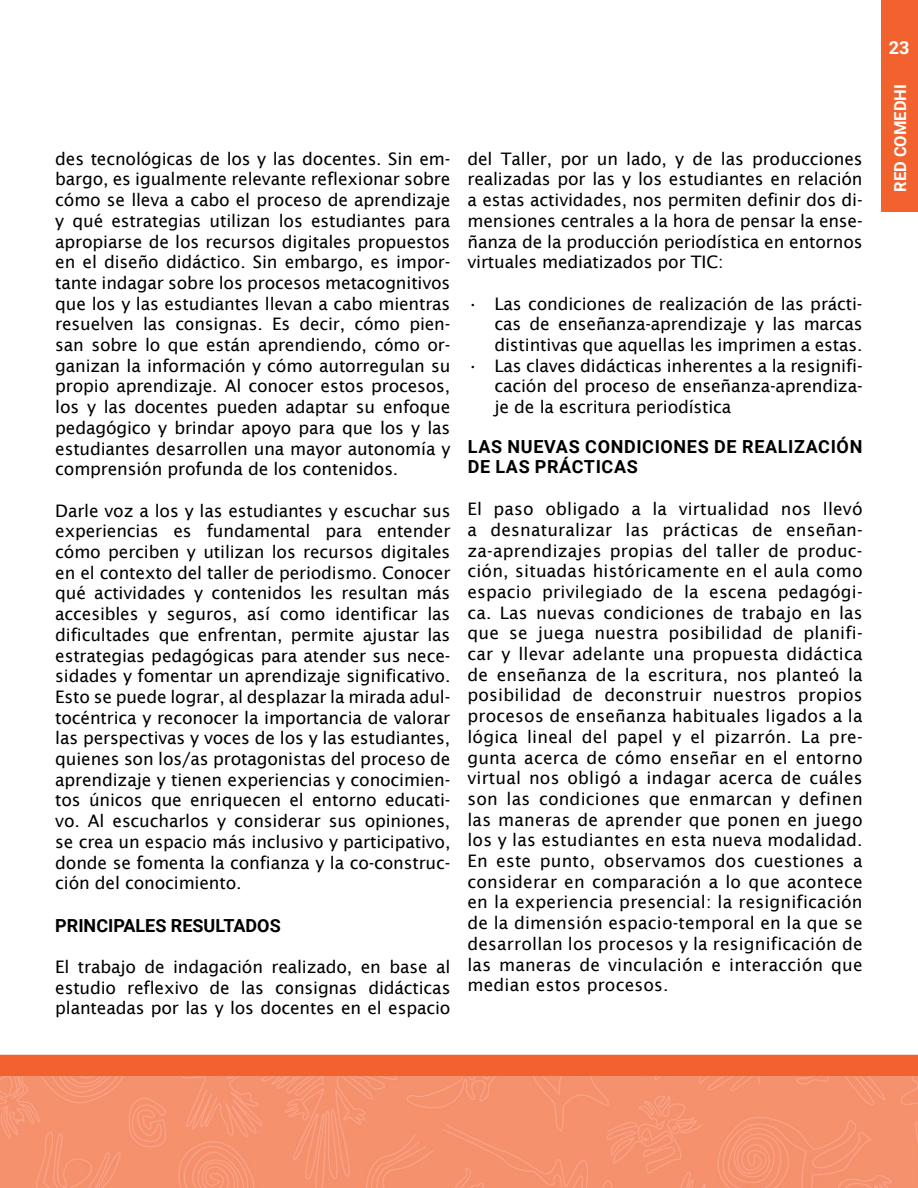
<style>
.page{position:relative;width:918px;height:1188px;background:#fff}
.page>*{position:absolute;margin:0;border:0;box-sizing:border-box;transform-origin:0 0}
.t1{font:700 18px/19.5px "Roboto";letter-spacing:.035em;color:#000}
.t2{font:700 18px "Roboto";color:#000}
.t3{font:700 18px "Roboto";color:#fff}
.t4{font:17.25px/20.7px "Lucida Sans";letter-spacing:-.01em;color:#000;text-align:justify}
.t5{font:700 16.5px "Roboto";color:#fff}
</style>
<div class="page">
<div style="left:881px;top:0;width:37px;height:212px;background:#f2622e"></div>
<div style="left:0;top:1055px;width:918px;height:22px;background:#f2622e"></div>
<img style="left:0;top:1077px;width:918px;height:111px">
<p class="t4" style="left:55px;top:148px;width:397px">des tecnológicas de los y las docentes. Sin em&shy;bargo, es igualmente relevante reflexionar sobre cómo se lleva a cabo el proceso de aprendizaje y qué estrategias utilizan los estudiantes para apropiarse de los recursos digitales propuestos en el diseño didáctico. Sin embargo, es impor&shy;tante indagar sobre los procesos metacognitivos que los y las estudiantes llevan a cabo mientras resuelven las consignas. Es decir, cómo pien&shy;san sobre lo que están aprendiendo, cómo or&shy;ganizan la información y cómo autorregulan su propio aprendizaje. Al conocer estos procesos, los y las docentes pueden adaptar su enfoque pedagógico y brindar apoyo para que los y las estudiantes desarrollen una mayor autonomía y comprensión profunda de los contenidos.</p>
<p class="t4" style="left:55px;top:500px;width:397px">Darle voz a los y las estudiantes y escuchar sus experiencias es fundamental para entender cómo perciben y utilizan los recursos digitales en el contexto del taller de periodismo. Conocer qué actividades y contenidos les resultan más accesibles y seguros, así como identificar las dificultades que enfrentan, permite ajustar las estrategias pedagógicas para atender sus nece&shy;sidades y fomentar un aprendizaje significativo.<br>Esto se puede lograr, al desplazar la mirada adul&shy;tocéntrica y reconocer la importancia de valorar las perspectivas y voces de los y las estudiantes, quienes son los/as protagonistas del proceso de aprendizaje y tienen experiencias y conocimien&shy;tos únicos que enriquecen el entorno educati&shy;vo. Al escucharlos y considerar sus opiniones, se crea un espacio más inclusivo y participativo, donde se fomenta la confianza y la co-construc&shy;ción del conocimiento.</p>
<p class="t2" style="left:55px;top:913px;width:227px">PRINCIPALES RESULTADOS</p>
<p class="t4" style="left:55px;top:956px;width:397px">El trabajo de indagación realizado, en base al estudio reflexivo de las consignas didácticas planteadas por las y los docentes en el espacio</p>
<p class="t4" style="left:467px;top:148px;width:397px">del Taller, por un lado, y de las producciones realizadas por las y los estudiantes en relación a estas actividades, nos permiten definir dos di&shy;mensiones centrales a la hora de pensar la ense&shy;ñanza de la producción periodística en entornos virtuales mediatizados por TIC:</p>
<p class="t4" style="left:494px;top:293px;width:370px;text-indent:-27px">• Las condiciones de realización de las prácti&shy;cas de enseñanza-aprendizaje y las marcas distintivas que aquellas les imprimen a estas.</p>
<p class="t4" style="left:494px;top:355px;width:370px;text-indent:-27px">• Las claves didácticas inherentes a la resignifi&shy;cación del proceso de enseñanza-aprendiza&shy;je de la escritura periodística</p>
<p class="t1" style="left:468px;top:437px;width:396px">LAS NUEVAS CONDICIONES DE REALIZACIÓN<br>DE LAS PRÁCTICAS</p>
<p class="t4" style="left:468px;top:499px;width:397px">El paso obligado a la virtualidad nos llevó a desnaturalizar las prácticas de enseñan&shy;za-aprendizajes propias del taller de produc&shy;ción, situadas históricamente en el aula como espacio privilegiado de la escena pedagógi&shy;ca. Las nuevas condiciones de trabajo en las que se juega nuestra posibilidad de planifi&shy;car y llevar adelante una propuesta didáctica de enseñanza de la escritura, nos planteó la posibilidad de deconstruir nuestros propios procesos de enseñanza habituales ligados a la lógica lineal del papel y el pizarrón. La pre&shy;gunta acerca de cómo enseñar en el entorno virtual nos obligó a indagar acerca de cuáles son las condiciones que enmarcan y definen las maneras de aprender que ponen en juego los y las estudiantes en esta nueva modalidad.<br>En este punto, observamos dos cuestiones a considerar en comparación a lo que acontece en la experiencia presencial: la resignificación de la dimensión espacio-temporal en la que se desarrollan los procesos y la resignificación de las maneras de vinculación e interacción que median estos procesos.</p>
<p class="t3" style="left:889px;top:35px;width:22px">23</p>
<p class="t5" style="left:889px;top:192px;width:109px;rotate:-90deg">RED COMEDHI</p>
</div>
